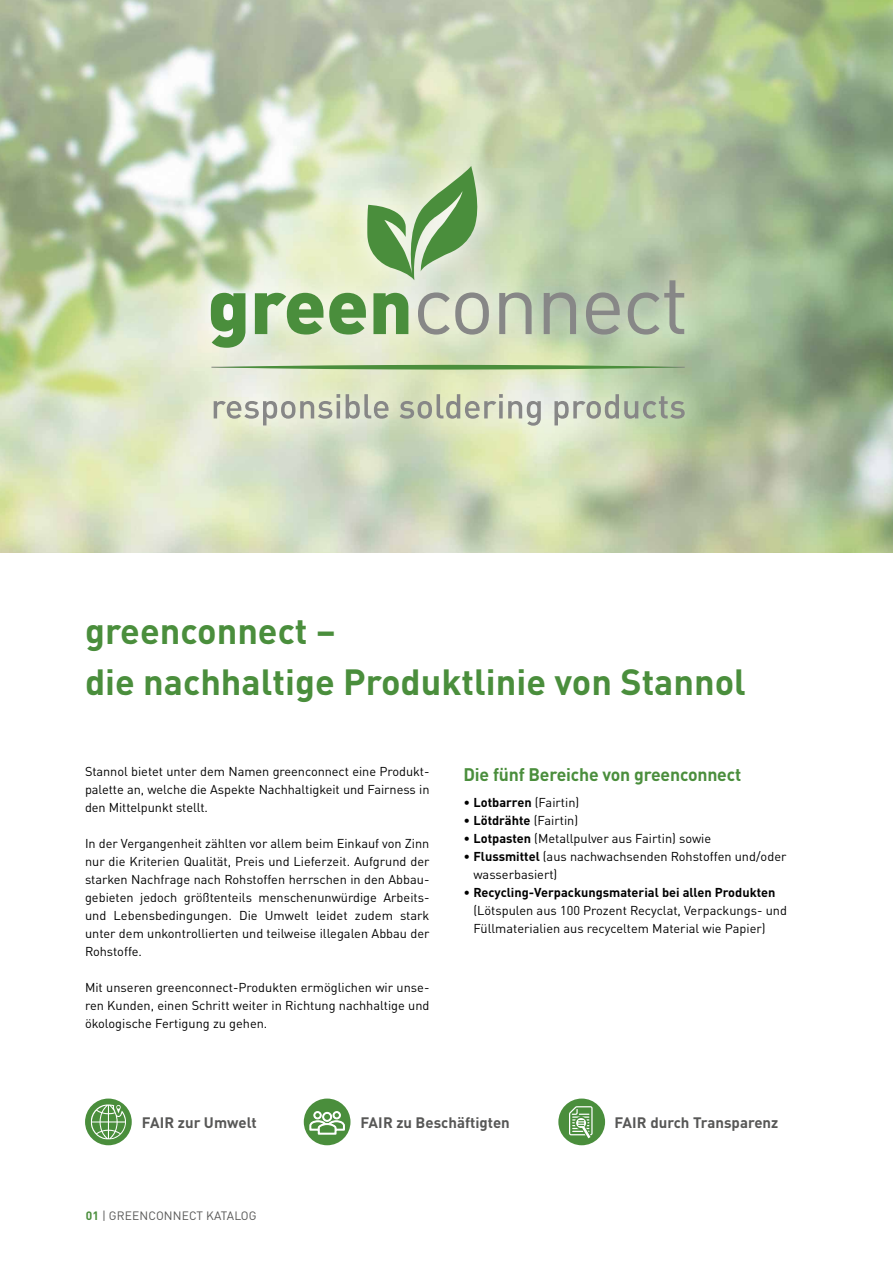
<style>
.page{position:relative;width:893px;height:1263px;background:#fff}
.page>*{position:absolute;margin:0;border:0;box-sizing:border-box;transform-origin:0 0}
.t1{font:700 36px/50.8px "DIN Pro";color:#4a8e3c}
.t2{font:700 18px "DIN Pro";letter-spacing:-.01em;color:#4a8e3c}
.t3{font:700 15px "DIN Pro";color:#575756}
.t4{font:12.75px/18px "DIN Pro";color:#000;text-align:justify}
.t5{font:12px "DIN Pro";letter-spacing:.01em;color:#575756}
.s1{font-weight:700}
.s2{font-weight:700;color:#4a8e3c}
</style>
<div class="page">
<img style="left:0;top:0;width:893px;height:553px">
<div style="left:182px;top:141px;width:530px;height:313px;background:#fff;opacity:.9"></div>
<svg style="left:214px;top:394px;width:471px;height:32px;background:#c9cfbb"></svg>
<svg style="left:211px;top:365px;width:474px;height:5px;background:#7aa96a"></svg>
<svg style="left:367px;top:166px;width:113px;height:114px;background:#a2c395"></svg>
<svg style="left:211px;top:293px;width:34px;height:55px;background:#72a665"></svg>
<svg style="left:255px;top:293px;width:68px;height:42px;background:#88b47a"></svg>
<svg style="left:329px;top:293px;width:37px;height:42px;background:#7cac6d"></svg>
<svg style="left:373px;top:293px;width:35px;height:41px"></svg>
<svg style="left:418px;top:292px;width:71px;height:43px;background:#c4c7b8"></svg>
<svg style="left:499px;top:292px;width:33px;height:42px"></svg>
<svg style="left:544px;top:292px;width:32px;height:42px"></svg>
<svg style="left:586px;top:292px;width:34px;height:43px"></svg>
<svg style="left:628px;top:280px;width:56px;height:55px;background:#adbaa5"></svg>
<div style="left:85px;top:1098px;width:47px;height:47px;background:#4a8e3c;border-radius:50%"></div>
<svg style="left:91px;top:1104px;width:35px;height:35px"></svg>
<div style="left:304px;top:1098px;width:46px;height:47px;background:#4a8e3c;border-radius:50%"></div>
<svg style="left:309px;top:1111px;width:36px;height:24px"></svg>
<div style="left:558px;top:1098px;width:47px;height:47px;background:#4a8e3c;border-radius:50%"></div>
<svg style="left:569px;top:1106px;width:24px;height:32px"></svg>
<h1 class="t1" style="left:85px;top:601px;width:662px">greenconnect –<br>die nachhaltige Produktlinie von Stannol</h1>
<p class="t4" style="left:85px;top:761px;width:346px">Stannol bietet unter dem Namen greenconnect eine Produkt&shy;palette an, welche die Aspekte Nachhaltigkeit und Fairness in den Mittelpunkt stellt.</p>
<p class="t4" style="left:85px;top:833px;width:346px">In der Vergangenheit zählten vor allem beim Einkauf von Zinn nur die Kriterien Qualität, Preis und Lieferzeit. Aufgrund der starken Nachfrage nach Rohstoffen herrschen in den Abbau&shy;gebieten jedoch größtenteils menschenunwürdige Arbeits&shy;und Lebensbedingungen. Die Umwelt leidet zudem stark unter dem unkontrollierten und teilweise illegalen Abbau der Rohstoffe.</p>
<p class="t4" style="left:85px;top:977px;width:346px">Mit unseren greenconnect-Produkten ermöglichen wir unse&shy;ren Kunden, einen Schritt weiter in Richtung nachhaltige und ökologische Fertigung zu gehen.</p>
<h2 class="t2" style="left:463px;top:759px;width:279px">Die fünf Bereiche von greenconnect</h2>
<p class="t4" style="left:463px;top:792px;width:117px">• <span class="s1">Lotbarren</span> (Fairtin)</p>
<p class="t4" style="left:463px;top:810px;width:116px">• <span class="s1">Lötdrähte</span> (Fairtin)</p>
<p class="t4" style="left:463px;top:828px;width:249px">• <span class="s1">Lotpasten</span> (Metallpulver aus Fairtin) sowie</p>
<p class="t4" style="left:473px;top:846px;width:314px;text-indent:-10px">• <span class="s1">Flussmittel</span> (aus nachwachsenden Rohstoffen und/oder wasserbasiert)</p>
<p class="t4" style="left:473px;top:882px;width:315px;text-align:left;text-indent:-10px">• <span class="s1">Recycling-Verpackungsmaterial bei allen Produkten </span>(Lötspulen aus 100 Prozent Recyclat, Verpackungs- und<br>Füllmaterialien aus recyceltem Material wie Papier)</p>
<p class="t3" style="left:142px;top:1110px;width:116px">FAIR zur Umwelt</p>
<p class="t3" style="left:360px;top:1110px;width:151px">FAIR zu Beschäftigten</p>
<p class="t3" style="left:614px;top:1110px;width:165px">FAIR durch Transparenz</p>
<p class="t5" style="left:86px;top:1206px;width:172px"><span class="s2">01</span> | GREENCONNECT KATALOG</p>
</div>
